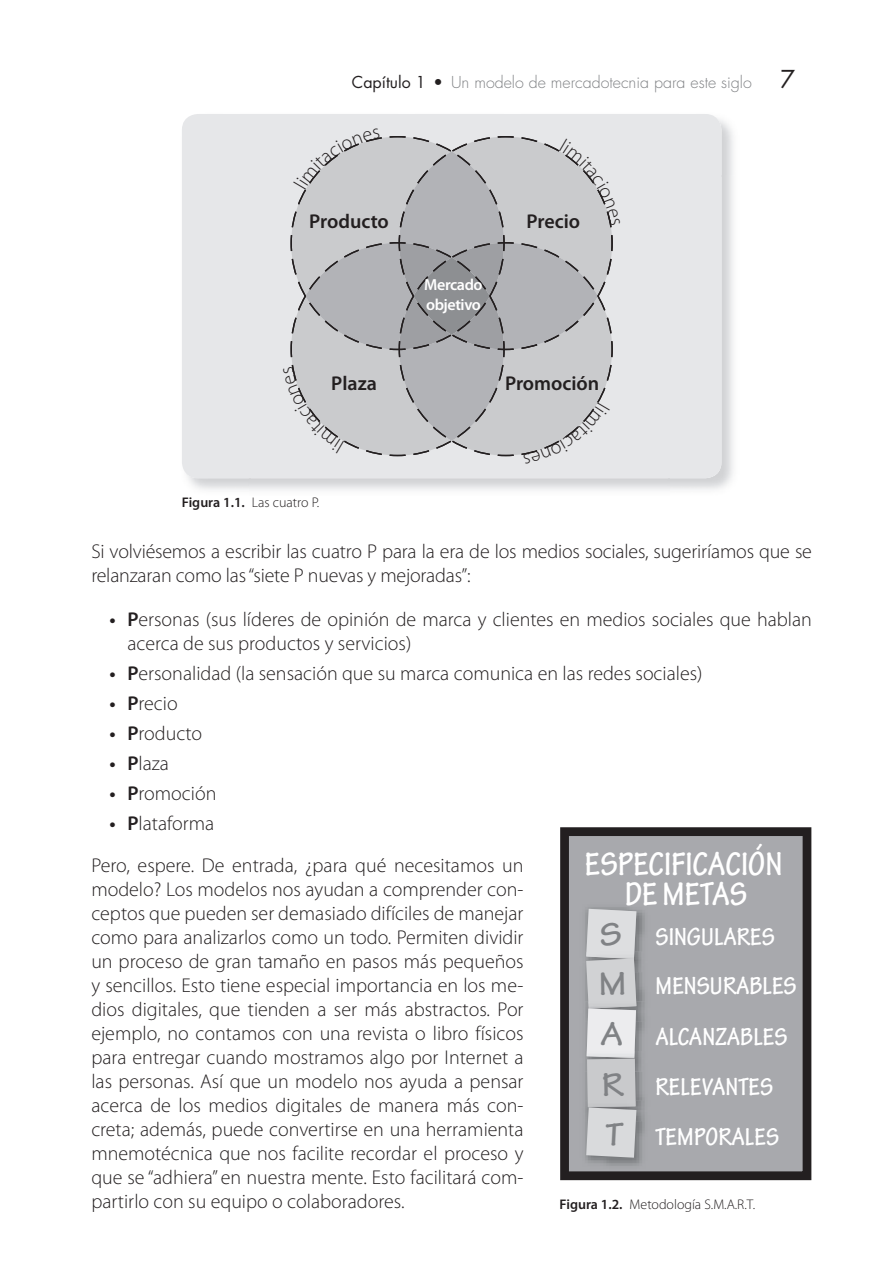
<style>
.page{position:relative;width:880px;height:1276px;background:#fff}
.page>*{position:absolute;margin:0;border:0;box-sizing:border-box;transform-origin:0 0}
.t1{font:700 condensed 35px/29.2px "Tekton Pro";color:#fff;text-align:center}
.t2{font:700 condensed 26.2px/50px "Tekton Pro";color:#fff}
.t3{font:300 20px/24px "Myriad Pro";color:#231f20}
.t4{font:600 20px "Myriad Pro";color:#231f20}
.t5{font:300 16px "Futura Std";color:#808285}
.t6{font:600 16px/20px "Myriad Pro";letter-spacing:-.025em;color:#fff}
.t7{font:300 14px "Myriad Pro";color:#231f20}
.s1{font-weight:400;color:#231f20}
.s2{font-weight:400;font-size:24px;color:#231f20}
.s3{font-weight:600}
</style>
<div class="page">
<svg style="left:560px;top:827px;width:251px;height:352px;background:#959599"></svg>
<img style="left:579px;top:901px;width:70px;height:50px">
<img style="left:579px;top:972px;width:70px;height:29px">
<img style="left:579px;top:951px;width:70px;height:21px">
<img style="left:579px;top:1001px;width:7px;height:49px">
<img style="left:636px;top:1021px;width:13px;height:29px">
<img style="left:636px;top:1001px;width:13px;height:20px">
<img style="left:579px;top:1071px;width:70px;height:29px">
<img style="left:579px;top:1050px;width:70px;height:21px">
<img style="left:579px;top:1120px;width:70px;height:50px">
<img style="left:579px;top:1100px;width:70px;height:20px">
<img style="left:182px;top:114px;width:551px;height:61px">
<img style="left:669px;top:175px;width:64px;height:315px">
<div style="left:182px;top:114px;width:539px;height:364px;background:#e6e7e9;border-radius:16px"></div>
<svg style="left:586px;top:908px;width:50px;height:249px;background:#d1d2d4"></svg>
<svg style="left:290px;top:136px;width:323px;height:321px;background:#bdbec0"></svg>
<p class="t5" style="left:352px;top:75px;width:445px"><span class="s1">Capítulo 1 •</span> Un modelo de mercadotecnia para este siglo <span class="s2">7</span></p>
<p class="t4" style="left:309px;top:213px;width:81px">Producto</p>
<p class="t4" style="left:526px;top:213px;width:55px">Precio</p>
<p class="t6" style="left:424px;top:276px;width:60px">Mercado objetivo</p>
<p class="t4" style="left:331px;top:375px;width:47px">Plaza</p>
<p class="t4" style="left:505px;top:375px;width:96px">Promoción</p>
<p class="t7" style="left:182px;top:496px;width:139px"><span class="s3">Figura 1.1.</span> Las cuatro P.</p>
<p class="t3" style="left:91px;top:540px;width:722px">Si volviésemos a escribir las cuatro P para la era de los medios sociales, sugeriríamos que se relanzaran como las “siete P nuevas y mejoradas”:</p>
<p class="t3" style="left:127px;top:608px;width:686px;text-indent:-18px"><span class="s3">• P</span>ersonas (sus líderes de opinión de marca y clientes en medios sociales que hablan acerca de sus productos y servicios)</p>
<p class="t3" style="left:109px;top:662px;width:594px"><span class="s3">• P</span>ersonalidad (la sensación que su marca comunica en las redes sociales)</p>
<p class="t3" style="left:109px;top:692px;width:70px"><span class="s3">• P</span>recio</p>
<p class="t3" style="left:109px;top:722px;width:94px"><span class="s3">• P</span>roducto</p>
<p class="t3" style="left:109px;top:752px;width:61px"><span class="s3">• P</span>laza</p>
<p class="t3" style="left:109px;top:782px;width:108px"><span class="s3">• P</span>romoción</p>
<p class="t3" style="left:91px;top:803px;width:433px;line-height:42px;text-indent:18px"><span class="s3">• P</span>lataforma<br>Pero, espere. De entrada, ¿para qué necesitamos un</p>
<p class="t3" style="left:91px;top:878px;width:433px;text-align:justify">modelo? Los modelos nos ayudan a comprender con&shy;ceptos que pueden ser demasiado difíciles de manejar como para analizarlos como un todo. Permiten dividir un proceso de gran tamaño en pasos más pequeños y sencillos. Esto tiene especial importancia en los me&shy;dios digitales, que tienden a ser más abstractos. Por ejemplo, no contamos con una revista o libro físicos para entregar cuando mostramos algo por Internet a las personas. Así que un modelo nos ayuda a pensar acerca de los medios digitales de manera más con&shy;creta; además, puede convertirse en una herramienta mnemotécnica que nos facilite recordar el proceso y que se “adhiera” en nuestra mente. Esto facilitará com&shy;partirlo con su equipo o colaboradores.</p>
<h1 class="t1" style="left:584px;top:848px;width:199px">ESPECIFICACIÓN<br>DE METAS</h1>
<h2 class="t2" style="left:655px;top:910px;width:142px">SINGULARES<br>MENSURABLES<br>ALCANZABLES<br>RELEVANTES<br>TEMPORALES</h2>
<p class="t7" style="left:559px;top:1198px;width:197px"><span class="s3">Figura 1.2.</span> Metodología S.M.A.R.T.</p>
</div>
